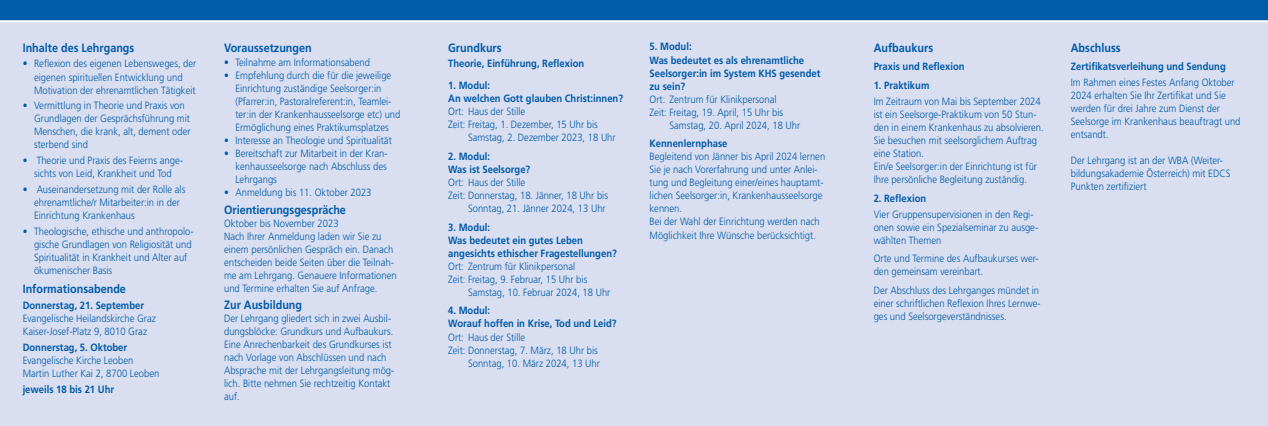
<style>
.page{position:relative;width:1268px;height:426px;background:#fff}
.page>*{position:absolute;margin:0;border:0;box-sizing:border-box;transform-origin:0 0}
.t1{font:700 12px "Frutiger LT";color:#005baa;scale:.9 1}
.t2{font:300 10.5px/13px "Frutiger LT";color:#005baa;scale:.9 1}
.t3{font:700 10.5px/13px "Frutiger LT";color:#005baa;scale:.9 1}
.s1{font-family:"Helvetica Neue LT";font-weight:200}
</style>
<div class="page">
<div style="left:0;top:0;width:1267px;height:425px;background:#d9def0"></div>
<svg style="left:0;top:0;width:1267px;height:22px;background:#1468b0"></svg>
<p class="t1" style="left:23px;top:40px;width:126px">Inhalte des Lehrgangs</p>
<p class="t2" style="left:34px;top:57px;width:182px;text-indent:-11px"><span class="s1">•</span> Reflexion des eigenen Lebensweges, der eigenen spirituellen Entwicklung und<br>Motivation der ehrenamtlichen Tätigkeit</p>
<p class="t2" style="left:34px;top:99px;width:175px;text-indent:-11px">• Vermittlung in Theorie und Praxis von<br>Grundlagen der Gesprächsführung mit<br>Menschen, die krank, alt, dement oder sterbend sind</p>
<p class="t2" style="left:23px;top:154px;width:179px;text-align:center">• Theorie und Praxis des Feierns ange&shy;sichts von Leid, Krankheit und Tod</p>
<p class="t2" style="left:34px;top:183px;width:170px;text-indent:-11px">• Auseinandersetzung mit der Rolle als ehrenamtliche/r Mitarbeiter:in in der<br>Einrichtung Krankenhaus</p>
<p class="t2" style="left:34px;top:225px;width:179px;text-indent:-11px">• Theologische, ethische und anthropolo&shy;gische Grundlagen von Religiosität und Spiritualität in Krankheit und Alter auf ökumenischer Basis</p>
<p class="t1" style="left:23px;top:281px;width:116px">Informationsabende</p>
<p class="t3" style="left:23px;top:298px;width:136px">Donnerstag, 21. September</p>
<p class="t2" style="left:23px;top:311px;width:149px">Evangelische Heilandskirche Graz<br>Kaiser-Josef-Platz 9, 8010 Graz</p>
<p class="t3" style="left:23px;top:340px;width:118px">Donnerstag, 5. Oktober</p>
<p class="t2" style="left:23px;top:353px;width:153px">Evangelische Kirche Leoben<br>Martin Luther Kai 2, 8700 Leoben</p>
<p class="t3" style="left:23px;top:382px;width:103px">jeweils 18 bis 21 Uhr</p>
<p class="t1" style="left:224px;top:40px;width:99px">Voraussetzungen</p>
<p class="t2" style="left:224px;top:56px;width:163px"><span class="s1">•</span> Teilnahme am Informationsabend</p>
<p class="t2" style="left:235px;top:69px;width:185px;text-indent:-11px">• Empfehlung durch die für die jeweilige Einrichtung zuständige Seelsorger:in (Pfarrer:in, Pastoralreferent:in, Teamlei&shy;ter:in der Krankenhausseelsorge etc) und Ermöglichung eines Praktikumsplatzes</p>
<p class="t2" style="left:224px;top:134px;width:188px">• Interesse an Theologie und Spiritualität</p>
<p class="t2" style="left:235px;top:147px;width:170px;text-align:justify;text-indent:-11px">• Bereitschaft zur Mitarbeit in der Kran&shy;kenhausseelsorge nach Abschluss des Lehrgangs</p>
<p class="t2" style="left:224px;top:186px;width:165px">• Anmeldung bis 11. Oktober 2023</p>
<p class="t1" style="left:224px;top:202px;width:137px">Orientierungsgespräche</p>
<p class="t2" style="left:224px;top:216px;width:193px">Oktober bis November 2023<br>Nach Ihrer Anmeldung laden wir Sie zu einem persönlichen Gespräch ein. Danach entscheiden beide Seiten über die Teilnah&shy;me am Lehrgang. Genauere Informationen und Termine erhalten Sie auf Anfrage.</p>
<p class="t1" style="left:224px;top:297px;width:88px">Zur Ausbildung</p>
<p class="t2" style="left:224px;top:311px;width:191px">Der Lehrgang gliedert sich in zwei Ausbil&shy;dungsblöcke: Grundkurs und Aufbaukurs.<br>Eine Anrechenbarkeit des Grundkurses ist nach Vorlage von Abschlüssen und nach Absprache mit der Lehrgangsleitung mög&shy;lich. Bitte nehmen Sie rechtzeitig Kontakt auf.</p>
<p class="t1" style="left:448px;top:40px;width:61px">Grundkurs</p>
<p class="t3" style="left:448px;top:57px;width:153px">Theorie, Einführung, Reflexion</p>
<p class="t3" style="left:448px;top:79px;width:196px">1. Modul:<br>An welchen Gott glauben Christ:innen?</p>
<p class="t2" style="left:448px;top:105px;width:87px">Ort: Haus der Stille</p>
<p class="t2" style="left:448px;top:118px;width:168px">Zeit: Freitag, 1. Dezember, 15 Uhr bis</p>
<p class="t2" style="left:468px;top:131px;width:165px">Samstag, 2. Dezember 2023, 18 Uhr</p>
<p class="t3" style="left:448px;top:149px;width:93px">2. Modul:<br>Was ist Seelsorge?</p>
<p class="t2" style="left:448px;top:176px;width:87px">Ort: Haus der Stille</p>
<p class="t2" style="left:448px;top:189px;width:179px">Zeit: Donnerstag, 18. Jänner, 18 Uhr bis</p>
<p class="t2" style="left:468px;top:202px;width:154px">Sonntag, 21. Jänner 2024, 13 Uhr</p>
<p class="t3" style="left:448px;top:220px;width:189px">3. Modul:<br>Was bedeutet ein gutes Leben angesichts ethischer Fragestellungen?</p>
<p class="t2" style="left:448px;top:259px;width:143px">Ort: Zentrum für Klinikpersonal</p>
<p class="t2" style="left:448px;top:272px;width:156px">Zeit: Freitag, 9. Februar, 15 Uhr bis</p>
<p class="t2" style="left:468px;top:285px;width:160px">Samstag, 10. Februar 2024, 18 Uhr</p>
<p class="t3" style="left:448px;top:304px;width:188px">4. Modul:<br>Worauf hoffen in Krise, Tod und Leid?</p>
<p class="t2" style="left:448px;top:330px;width:87px">Ort: Haus der Stille</p>
<p class="t2" style="left:448px;top:343px;width:168px">Zeit: Donnerstag, 7. März, 18 Uhr bis</p>
<p class="t2" style="left:468px;top:356px;width:148px">Sonntag, 10. März 2024, 13 Uhr</p>
<p class="t3" style="left:649px;top:40px;width:191px">5. Modul:<br>Was bedeutet es als ehrenamtliche<br>Seelsorger:in im System KHS gesendet zu sein?</p>
<p class="t2" style="left:649px;top:92px;width:143px">Ort: Zentrum für Klinikpersonal</p>
<p class="t2" style="left:649px;top:105px;width:150px">Zeit: Freitag, 19. April, 15 Uhr bis</p>
<p class="t2" style="left:669px;top:118px;width:147px">Samstag, 20. April 2024, 18 Uhr</p>
<p class="t3" style="left:649px;top:137px;width:88px">Kennenlernphase</p>
<p class="t2" style="left:649px;top:150px;width:197px">Begleitend von Jänner bis April 2024 lernen Sie je nach Vorerfahrung und unter Anlei&shy;tung und Begleitung einer/eines hauptamt&shy;lichen Seelsorger:in, Krankenhausseelsorge kennen.<br>Bei der Wahl der Einrichtung werden nach Möglichkeit Ihre Wünsche berücksichtigt.</p>
<p class="t1" style="left:873px;top:40px;width:68px">Aufbaukurs</p>
<p class="t3" style="left:873px;top:60px;width:102px">Praxis und Reflexion</p>
<p class="t3" style="left:873px;top:79px;width:63px">1. Praktikum</p>
<p class="t2" style="left:873px;top:95px;width:190px">Im Zeitraum von Mai bis September 2024 ist ein Seelsorge-Praktikum von 50 Stun&shy;den in einem Krankenhaus zu absolvieren.<br>Sie besuchen mit seelsorglichem Auftrag eine Station.<br>Ein/e Seelsorger:in der Einrichtung ist für Ihre persönliche Begleitung zuständig.</p>
<p class="t3" style="left:873px;top:191px;width:60px">2. Reflexion</p>
<p class="t2" style="left:873px;top:207px;width:184px">Vier Gruppensupervisionen in den Regi&shy;onen sowie ein Spezialseminar zu ausge&shy;wählten Themen</p>
<p class="t2" style="left:873px;top:252px;width:185px">Orte und Termine des Aufbaukurses wer&shy;den gemeinsam vereinbart.</p>
<p class="t2" style="left:873px;top:284px;width:187px">Der Abschluss des Lehrganges mündet in einer schriftlichen Reflexion Ihres Lernwe&shy;ges und Seelsorgeverständnisses.</p>
<p class="t1" style="left:1070px;top:40px;width:57px">Abschluss</p>
<p class="t3" style="left:1070px;top:60px;width:174px">Zertifikatsverleihung und Sendung</p>
<p class="t2" style="left:1070px;top:76px;width:190px">Im Rahmen eines Festes Anfang Oktober 2024 erhalten Sie Ihr Zertifikat und Sie werden für drei Jahre zum Dienst der Seelsorge im Krankenhaus beauftragt und entsandt.</p>
<p class="t2" style="left:1070px;top:154px;width:179px">Der Lehrgang ist an der WBA (Weiter&shy;bildungsakademie Österreich) mit EDCS<br>Punkten zertifiziert</p>
</div>
